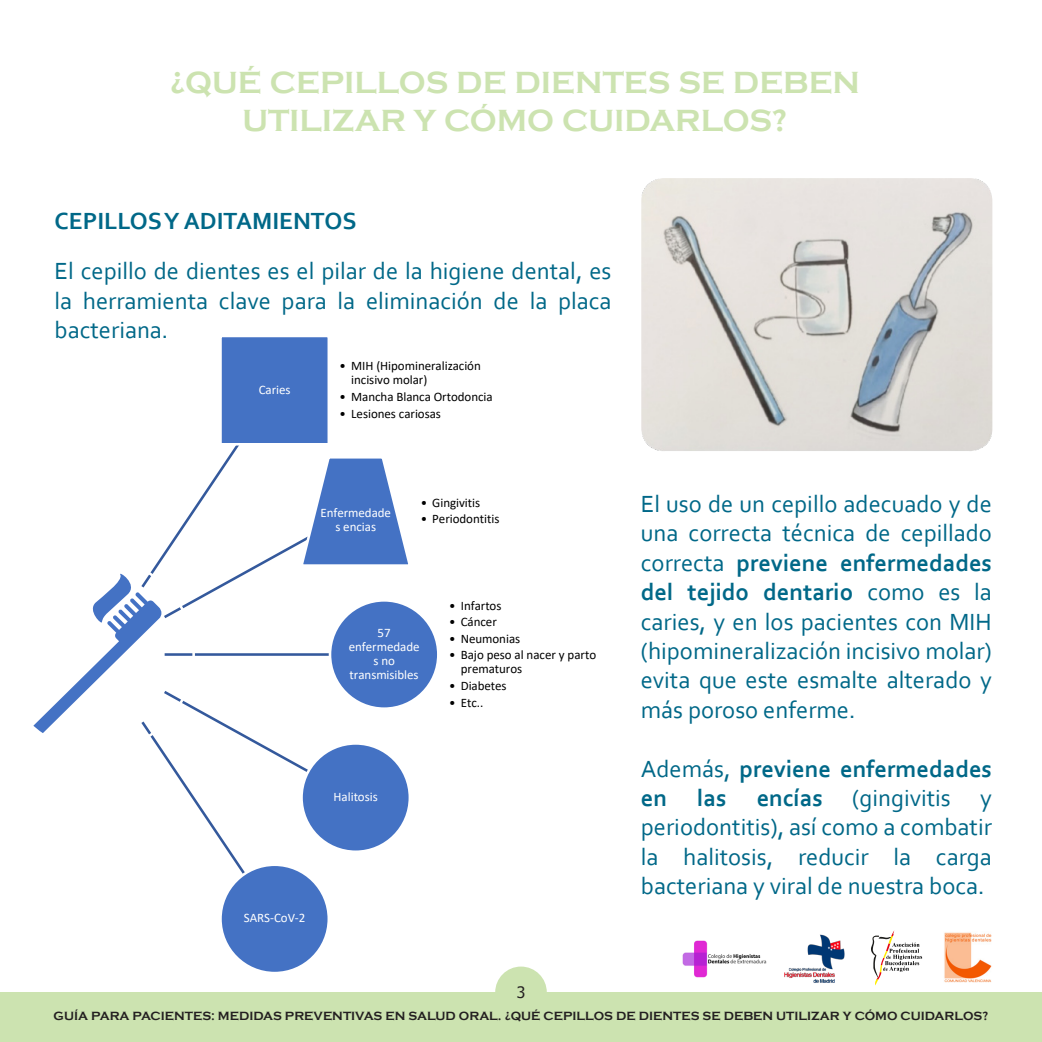
<style>
.page{position:relative;width:1042px;height:1042px;background:#fff}
.page>*{position:absolute;margin:0;border:0;box-sizing:border-box;transform-origin:0 0}
.t1{font:700 31.5px "Copperplate Gothic";color:#cce3b0}
.t2{font:24.5px/29.4px "Corbel";color:#006888;text-align:justify}
.t3{font:700 24.5px "Corbel";color:#006888}
.t4{font:15.75px "Tahoma";color:#231f20}
.t5{font:12.95px/14.2px "Calibri";letter-spacing:-.005em;color:#000}
.t6{font:12.95px/14.2px "Calibri";letter-spacing:-.005em;color:#fff;text-align:center}
.t7{font:700 12.25px "Copperplate Gothic";color:#231f20}
.s1{font-weight:700}
</style>
<div class="page">
<div style="left:0;top:992px;width:1042px;height:50px;background:#cce3b0"></div>
<div style="left:495px;top:966px;width:52px;height:52px;background:#cce3b0;border-radius:50%"></div>
<svg style="left:871px;top:930px;width:51px;height:56px"></svg>
<img style="left:944px;top:932px;width:48px;height:50px">
<img style="left:682px;top:934px;width:163px;height:49px">
<img style="left:641px;top:178px;width:351px;height:273px">
<div style="left:220px;top:336px;width:109px;height:108px;background:#4472c4"></div>
<div style="left:219px;top:335px;width:111px;height:110px;border:3px solid #fff"></div>
<svg style="left:33px;top:431px;width:375px;height:443px"></svg>
<div style="left:330px;top:600px;width:108px;height:109px;background:#4472c4;border-radius:50%"></div>
<div style="left:329px;top:599px;width:111px;height:111px;border:3px solid #fff;border-radius:50%"></div>
<div style="left:301px;top:743px;width:109px;height:109px;background:#4472c4;border-radius:50%"></div>
<div style="left:300px;top:742px;width:111px;height:111px;border:3px solid #fff;border-radius:50%"></div>
<div style="left:220px;top:865px;width:109px;height:108px;background:#4472c4;border-radius:50%"></div>
<div style="left:219px;top:863px;width:111px;height:111px;border:3px solid #fff;border-radius:50%"></div>
<p class="t1" style="left:170px;top:65px;width:692px">¿QUÉ CEPILLOS DE DIENTES SE DEBEN</p>
<p class="t1" style="left:242px;top:103px;width:547px">UTILIZAR Y CÓMO CUIDARLOS?</p>
<p class="t3" style="left:55px;top:206px;width:303px">CEPILLOS Y ADITAMIENTOS</p>
<p class="t2" style="left:55px;top:256px;width:558px">El cepillo de dientes es el pilar de la higiene dental, es la herramienta clave para la eliminación de la placa bacteriana.</p>
<p class="t6" style="left:259px;top:382px;width:33px">Caries</p>
<p class="t5" style="left:351px;top:358px;width:131px;text-indent:-12px">• MIH (Hipomineralización incisivo molar)</p>
<p class="t5" style="left:340px;top:389px;width:155px">• Mancha Blanca Ortodoncia</p>
<p class="t5" style="left:340px;top:406px;width:103px">• Lesiones cariosas</p>
<p class="t6" style="left:320px;top:505px;width:72px">Enfermedade s encias</p>
<p class="t5" style="left:421px;top:495px;width:61px">• Gingivitis</p>
<p class="t5" style="left:421px;top:511px;width:80px">• Periodontitis</p>
<p class="t6" style="left:349px;top:625px;width:72px">57 enfermedade s no transmisibles</p>
<p class="t5" style="left:449px;top:598px;width:54px">• Infartos</p>
<p class="t5" style="left:449px;top:615px;width:49px">• Cáncer</p>
<p class="t5" style="left:449px;top:631px;width:73px">• Neumonias</p>
<p class="t5" style="left:461px;top:647px;width:137px;text-indent:-12px">• Bajo peso al nacer y parto prematuros</p>
<p class="t5" style="left:449px;top:678px;width:59px">• Diabetes</p>
<p class="t5" style="left:449px;top:695px;width:36px">• Etc..</p>
<p class="t6" style="left:334px;top:789px;width:46px">Halitosis</p>
<p class="t6" style="left:244px;top:910px;width:63px">SARS-CoV-2</p>
<p class="t2" style="left:641px;top:488px;width:353px">El uso de un cepillo adecuado y de una correcta técnica de cepillado correcta <span class="s1">previene enfermedades del tejido dentario</span> como es la caries, y en los pacientes con MIH (hipomineralización incisivo molar) evita que este esmalte alterado y más poroso enferme.</p>
<p class="t2" style="left:641px;top:753px;width:353px">Además, <span class="s1">previene enfermedades en las encías</span> (gingivitis y periodontitis), así como a combatir la halitosis, reducir la carga bacteriana y viral de nuestra boca.</p>
<p class="t4" style="left:517px;top:982px;width:10px">3</p>
<p class="t7" style="left:54px;top:1009px;width:936px">GUÍA PARA PACIENTES: MEDIDAS PREVENTIVAS EN SALUD ORAL. ¿QUÉ CEPILLOS DE DIENTES SE DEBEN UTILIZAR Y CÓMO CUIDARLOS?</p>
</div>
